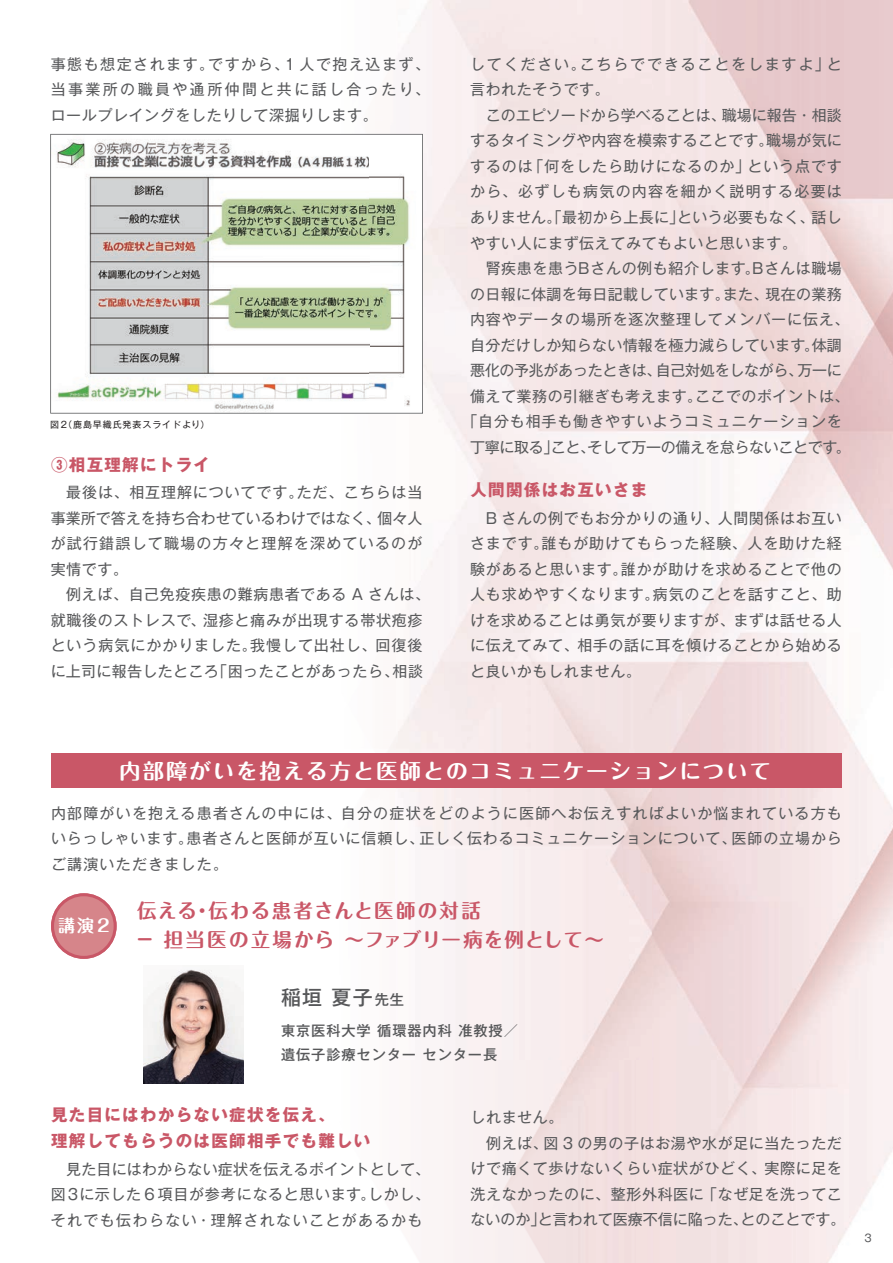
<style>
.page{position:relative;width:893px;height:1263px;background:#fff}
.page>*{position:absolute;margin:0;border:0;box-sizing:border-box;transform-origin:0 0}
.t1{font:21px "Maru Fo Pro Bold 90 pv RKSJ H";letter-spacing:.08em;color:#fff}
.t2{font:19.95px "Gothic MB101 Med 83 pv RKSJ H";color:#57585a}
.t3{font:19.5px/29.1px "Maru Fo Pro Bold 90 pv RKSJ H";letter-spacing:.055em;color:#c95767}
.t4{font:17.1px "Maru Fo Pro Bold 90 pv RKSJ H";color:#fff}
.t5{font:16.5px/25.5px "Gothic MB101 Bold 83 pv RKSJ H";letter-spacing:.08em;color:#c95767}
.t6{font:15px/25.5px "Gothic MB101 reg 83 pv RKSJ H";letter-spacing:.04em;color:#57585a;text-align:justify}
.t7{font:15px "Gothic MB101 reg 83 pv RKSJ H";letter-spacing:-.02em;color:#57585a}
.t8{font:15px "Gothic MB101 reg 83 pv RKSJ H";letter-spacing:.02em;color:#57585a}
.t9{font:15px "Gothic MB101 reg 83 pv RKSJ H";letter-spacing:.015em;color:#57585a}
.t10{font:15px/25.5px "Gothic MB101 reg 83 pv RKSJ H";letter-spacing:.12em;color:#57585a}
.t11{font:15px "Gothic MB101 reg 83 pv RKSJ H";color:#57585a}
.t12{font:15px "Gothic MB101 reg 83 pv RKSJ H";letter-spacing:.06em;color:#57585a}
.t13{font:15px "Gothic MB101 reg 83 pv RKSJ H";letter-spacing:.085em;color:#57585a}
.t14{font:14.25px/23.9px "Gothic MB101 Med 83 pv RKSJ H";letter-spacing:.06em;color:#57585a}
.t15{font:10.5px "Gothic MB101 reg 83 pv RKSJ H";color:#57585a}
.t16{font:9px "Gothic MB101 reg 83 pv RKSJ H";letter-spacing:.1em;color:#231f20}
.s1{font-size:14.25px}
</style>
<div class="page">
<img style="left:396px;top:0;width:497px;height:1263px">
<svg style="left:50px;top:134px;width:373px;height:280px"></svg>
<div style="left:51px;top:754px;width:791px;height:34px;background:#c95767"></div>
<svg style="left:51px;top:893px;width:66px;height:66px"></svg>
<img style="left:143px;top:969px;width:101px;height:114px">
<p class="t6" style="left:51px;top:54px;width:381px">事態も想定されます。ですから、1 人で抱え込まず、当事業所の職員や通所仲間と共に話し合ったり、ロールプレイングをしたりして深掘りします。</p>
<p class="t16" style="left:50px;top:422px;width:161px">図2（鹿島早織氏発表スライドより）</p>
<p class="t5" style="left:51px;top:454px;width:161px">③相互理解にトライ</p>
<p class="t6" style="left:51px;top:482px;width:381px;text-align:left;text-indent:16px">最後は、相互理解についてです。ただ、こちらは当事業所で答えを持ち合わせているわけではなく、個々人が試行錯誤して職場の方々と理解を深めているのが実情です。<br>　例えば、自己免疫疾患の難病患者である A さんは、就職後のストレスで、湿疹と痛みが出現する帯状疱疹という病気にかかりました。我慢して出社し、回復後に上司に報告したところ「困ったことがあったら、相談</p>
<p class="t10" style="left:470px;top:54px;width:373px">してください。こちらでできることをしますよ」と言われたそうです。</p>
<p class="t11" style="left:486px;top:110px;width:358px">このエピソードから学べることは、職場に報告・相談</p>
<p class="t9" style="left:470px;top:135px;width:373px">するタイミングや内容を模索することです。職場が気に</p>
<p class="t12" style="left:470px;top:161px;width:373px">するのは「何をしたら助けになるのか」という点です</p>
<p class="t13" style="left:470px;top:186px;width:373px">から、必ずしも病気の内容を細かく説明する必要は</p>
<p class="t8" style="left:470px;top:212px;width:373px">ありません。「最初から上長に」という必要もなく、話し</p>
<p class="t6" style="left:470px;top:232px;width:329px">やすい人にまず伝えてみてもよいと思います。</p>
<p class="t6" style="left:470px;top:258px;width:373px">　腎疾患を患うBさんの例も紹介します。Bさんは職場</p>
<p class="t8" style="left:470px;top:288px;width:373px">の日報に体調を毎日記載しています。また、現在の業務</p>
<p class="t6" style="left:470px;top:309px;width:381px">内容やデータの場所を逐次整理してメンバーに伝え、</p>
<p class="t9" style="left:470px;top:339px;width:373px">自分だけしか知らない情報を極力減らしています。体調</p>
<p class="t7" style="left:470px;top:365px;width:373px">悪化の予兆があったときは、自己対処をしながら、万一に</p>
<p class="t6" style="left:470px;top:385px;width:381px">備えて業務の引継ぎも考えます。ここでのポイントは、</p>
<p class="t6" style="left:463px;top:411px;width:381px">「自分も相手も働きやすいようコミュニケーションを</p>
<p class="t7" style="left:470px;top:441px;width:382px">丁寧に取る」こと、そして万一の備えを怠らないことです。</p>
<p class="t5" style="left:470px;top:480px;width:178px">人間関係はお互いさま</p>
<p class="t6" style="left:470px;top:508px;width:373px">　B さんの例でもお分かりの通り、人間関係はお互いさまです。誰もが助けてもらった経験、人を助けた経験があると思います。誰かが助けを求めることで他の人も求めやすくなります。病気のことを話すこと、助けを求めることは勇気が要りますが、まずは話せる人に伝えてみて、相手の話に耳を傾けることから始めると良いかもしれません。</p>
<h1 class="t1" style="left:119px;top:763px;width:653px">内部障がいを抱える方と医師とのコミュニケーションについて</h1>
<p class="t6" style="left:51px;top:802px;width:792px">内部障がいを抱える患者さんの中には、自分の症状をどのように医師へお伝えすればよいか悩まれている方もいらっしゃいます。患者さんと医師が互いに信頼し、正しく伝わるコミュニケーションについて、医師の立場からご講演いただきました。</p>
<p class="t4" style="left:58px;top:920px;width:53px">講演2</p>
<h3 class="t3" style="left:135px;top:899px;width:471px">伝える・伝わる患者さんと医師の対話<br>－ 担当医の立場から ～ファブリー病を例として～</h3>
<h2 class="t2" style="left:281px;top:990px;width:124px">稲垣夏子<span class="s1">先生</span></h2>
<p class="t14" style="left:281px;top:1021px;width:238px">東京医科大学 循環器内科 准教授／遺伝子診療センター センター長</p>
<p class="t5" style="left:51px;top:1104px;width:321px">見た目にはわからない症状を伝え、<br>理解してもらうのは医師相手でも難しい</p>
<p class="t6" style="left:51px;top:1158px;width:381px;text-indent:16px">見た目にはわからない症状を伝えるポイントとして、図3に示した 6 項目が参考になると思います。しかし、それでも伝わらない・理解されないことがあるかも</p>
<p class="t6" style="left:470px;top:1107px;width:376px;text-align:left">しれません。<br>　例えば、図 3 の男の子はお湯や水が足に当たっただけで痛くて歩けないくらい症状がひどく、実際に足を洗えなかったのに、整形外科医に「なぜ足を洗ってこないのか」と言われて医療不信に陥った、とのことです。</p>
<p class="t15" style="left:864px;top:1234px;width:9px">3</p>
</div>
